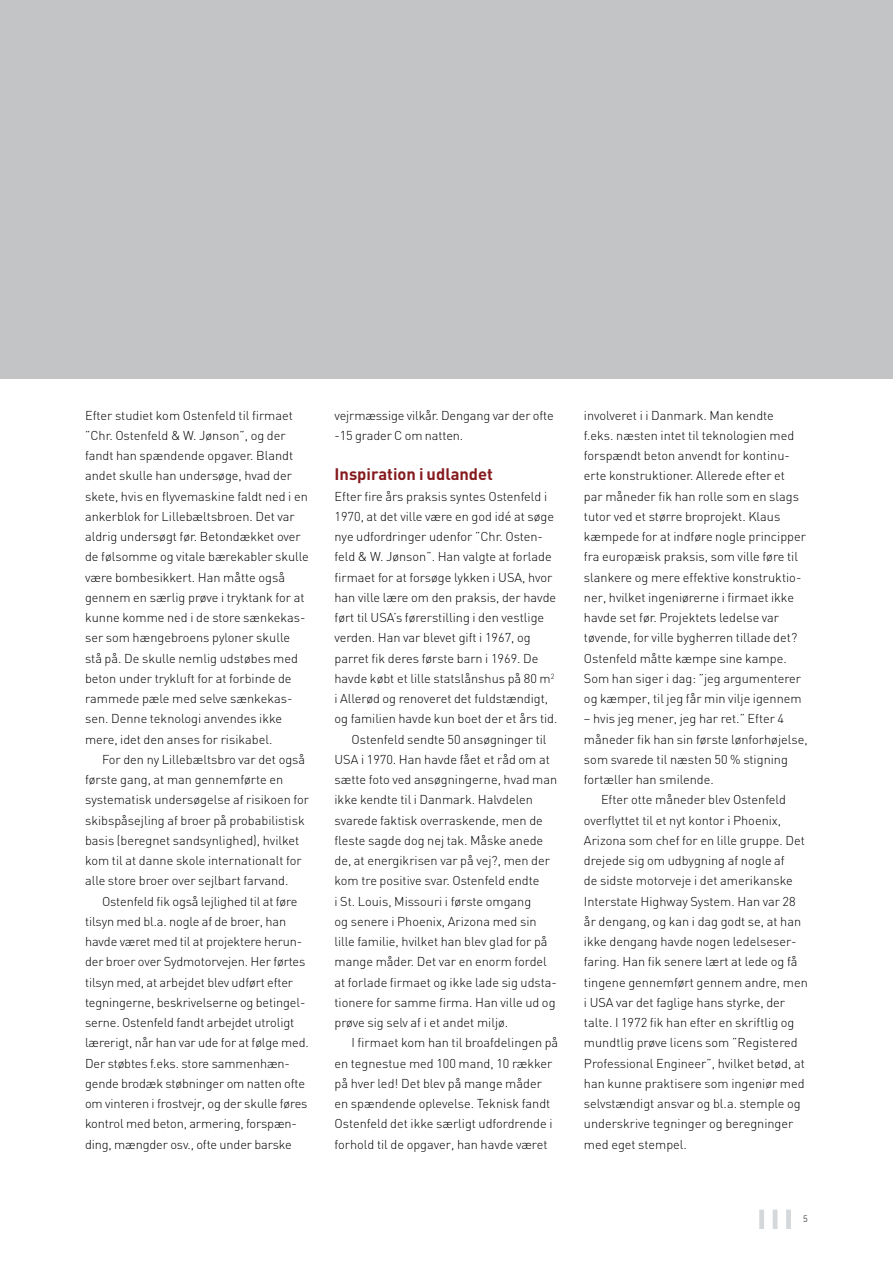
<style>
.page{position:relative;width:893px;height:1263px;background:#fff}
.page>*{position:absolute;margin:0;border:0;box-sizing:border-box;transform-origin:0 0}
.t1{font:700 16.5px "DIN";color:#861b1e}
.t2{font:300 12.75px/20.2px "DIN";color:#000}
.t3{font:300 9px "DIN";color:#000}
</style>
<div class="page">
<div style="left:0;top:0;width:893px;height:379px;background:#c2c4c6"></div>
<div style="left:759px;top:1209px;width:5px;height:20px;background:#d5d8da"></div>
<div style="left:786px;top:1209px;width:5px;height:20px;background:#d5d8da"></div>
<hr style="left:773px;top:1209px;width:4px;height:20px;background:#d5d8da">
<p class="t2" style="left:85px;top:405px;width:225px">Efter studiet kom Ostenfeld til firmaet ”Chr. Ostenfeld &amp; W. Jønson”, og der fandt han spændende opgaver. Blandt andet skulle han undersøge, hvad der skete, hvis en flyvemaskine faldt ned i en ankerblok for Lillebæltsbroen. Det var aldrig undersøgt før. Betondækket over de følsomme og vitale bærekabler skulle være bombesikkert. Han måtte også gennem en særlig prøve i tryktank for at kunne komme ned i de store sænkekas&shy;ser som hængebroens pyloner skulle stå på. De skulle nemlig udstøbes med beton under trykluft for at forbinde de rammede pæle med selve sænkekas&shy;sen. Denne teknologi anvendes ikke mere, idet den anses for risikabel.</p>
<p class="t2" style="left:85px;top:749px;width:225px;text-indent:17px">For den ny Lillebæltsbro var det også første gang, at man gennemførte en systematisk undersøgelse af risikoen for skibspåsejling af broer på probabilistisk basis (beregnet sandsynlighed), hvilket kom til at danne skole internationalt for alle store broer over sejlbart farvand.</p>
<p class="t2" style="left:85px;top:891px;width:225px;text-indent:17px">Ostenfeld fik også lejlighed til at føre tilsyn med bl.a. nogle af de broer, han havde været med til at projektere herun&shy;der broer over Sydmotorvejen. Her førtes tilsyn med, at arbejdet blev udført efter tegningerne, beskrivelserne og betingel&shy;serne. Ostenfeld fandt arbejdet utroligt lærerigt, når han var ude for at følge med.<br>Der støbtes f.eks. store sammenhæn&shy;gende brodæk støbninger om natten ofte om vinteren i frostvejr, og der skulle føres kontrol med beton, armering, forspæn&shy;ding, mængder osv., ofte under barske</p>
<p class="t2" style="left:334px;top:405px;width:221px">vejrmæssige vilkår. Dengang var der ofte -15 grader C om natten.</p>
<p class="t1" style="left:334px;top:466px;width:160px">Inspiration i udlandet</p>
<p class="t2" style="left:334px;top:486px;width:214px">Efter fire års praksis syntes Ostenfeld i</p>
<p class="t2" style="left:334px;top:506px;width:221px">1970, at det ville være en god idé at søge</p>
<p class="t2" style="left:334px;top:526px;width:210px">nye udfordringer udenfor ”Chr. Osten-</p>
<p class="t2" style="left:334px;top:546px;width:219px">feld &amp; W. Jønson”. Han valgte at forlade</p>
<p class="t2" style="left:334px;top:567px;width:219px">firmaet for at forsøge lykken i USA, hvor</p>
<p class="t2" style="left:334px;top:587px;width:223px">han ville lære om den praksis, der havde</p>
<p class="t2" style="left:334px;top:607px;width:211px">ført til USA’s førerstilling i den vestlige</p>
<p class="t2" style="left:334px;top:627px;width:198px">verden. Han var blevet gift i 1967, og</p>
<p class="t2" style="left:334px;top:648px;width:206px">parret fik deres første barn i 1969. De</p>
<p class="t2" style="left:334px;top:668px;width:222px">havde købt et lille statslånshus på 80 m<sup>2</sup></p>
<p class="t2" style="left:334px;top:688px;width:215px">i Allerød og renoveret det fuldstændigt,</p>
<p class="t2" style="left:334px;top:708px;width:224px">og familien havde kun boet der et års tid.</p>
<p class="t2" style="left:351px;top:729px;width:197px">Ostenfeld sendte 50 ansøgninger til</p>
<p class="t2" style="left:334px;top:749px;width:217px">USA i 1970. Han havde fået et råd om at</p>
<p class="t2" style="left:334px;top:769px;width:224px">sætte foto ved ansøgningerne, hvad man</p>
<p class="t2" style="left:334px;top:789px;width:200px">ikke kendte til i Danmark. Halvdelen</p>
<p class="t2" style="left:334px;top:810px;width:210px">svarede faktisk overraskende, men de</p>
<p class="t2" style="left:334px;top:830px;width:210px">fleste sagde dog nej tak. Måske anede</p>
<p class="t2" style="left:334px;top:850px;width:217px">de, at energikrisen var på vej?, men der</p>
<p class="t2" style="left:334px;top:870px;width:206px">kom tre positive svar. Ostenfeld endte</p>
<p class="t2" style="left:334px;top:891px;width:198px">i St. Louis, Missouri i første omgang</p>
<p class="t2" style="left:334px;top:911px;width:204px">og senere i Phoenix, Arizona med sin</p>
<p class="t2" style="left:334px;top:931px;width:215px">lille familie, hvilket han blev glad for på</p>
<p class="t2" style="left:334px;top:951px;width:214px">mange måder. Det var en enorm fordel</p>
<p class="t2" style="left:334px;top:972px;width:224px">at forlade firmaet og ikke lade sig udsta-</p>
<p class="t2" style="left:334px;top:992px;width:223px">tionere for samme firma. Han ville ud og</p>
<p class="t2" style="left:334px;top:1012px;width:175px">prøve sig selv af i et andet miljø.</p>
<p class="t2" style="left:351px;top:1032px;width:208px">I firmaet kom han til broafdelingen på</p>
<p class="t2" style="left:334px;top:1053px;width:219px">en tegnestue med 100 mand, 10 rækker</p>
<p class="t2" style="left:334px;top:1073px;width:209px">på hver led! Det blev på mange måder</p>
<p class="t2" style="left:334px;top:1093px;width:217px">en spændende oplevelse. Teknisk fandt</p>
<p class="t2" style="left:334px;top:1113px;width:219px">Ostenfeld det ikke særligt udfordrende i</p>
<p class="t2" style="left:334px;top:1134px;width:215px">forhold til de opgaver, han havde været</p>
<p class="t2" style="left:584px;top:405px;width:224px">involveret i i Danmark. Man kendte f.eks. næsten intet til teknologien med forspændt beton anvendt for kontinu&shy;erte konstruktioner. Allerede efter et par måneder fik han rolle som en slags tutor ved et større broprojekt. Klaus kæmpede for at indføre nogle principper fra europæisk praksis, som ville føre til slankere og mere effektive konstruktio&shy;ner, hvilket ingeniørerne i firmaet ikke havde set før. Projektets ledelse var tøvende, for ville bygherren tillade det?<br>Ostenfeld måtte kæmpe sine kampe.<br>Som han siger i dag: ”jeg argumenterer og kæmper, til jeg får min vilje igennem</p>
<p class="t2" style="left:584px;top:708px;width:202px">– hvis jeg mener, jeg har ret.” Efter 4</p>
<p class="t2" style="left:584px;top:729px;width:225px">måneder fik han sin første lønforhøjelse,</p>
<p class="t2" style="left:584px;top:749px;width:205px">som svarede til næsten 50 % stigning</p>
<p class="t2" style="left:584px;top:769px;width:131px">fortæller han smilende.</p>
<p class="t2" style="left:601px;top:789px;width:187px">Efter otte måneder blev Ostenfeld</p>
<p class="t2" style="left:584px;top:810px;width:199px">overflyttet til et nyt kontor i Phoenix,</p>
<p class="t2" style="left:584px;top:830px;width:222px">Arizona som chef for en lille gruppe. Det</p>
<p class="t2" style="left:584px;top:850px;width:202px">drejede sig om udbygning af nogle af</p>
<p class="t2" style="left:584px;top:870px;width:210px">de sidste motorveje i det amerikanske</p>
<p class="t2" style="left:584px;top:891px;width:213px">Interstate Highway System. Han var 28</p>
<p class="t2" style="left:584px;top:911px;width:219px">år dengang, og kan i dag godt se, at han</p>
<p class="t2" style="left:584px;top:931px;width:214px">ikke dengang havde nogen ledelseser-</p>
<p class="t2" style="left:584px;top:951px;width:215px">faring. Han fik senere lært at lede og få</p>
<p class="t2" style="left:584px;top:972px;width:225px">tingene gennemført gennem andre, men</p>
<p class="t2" style="left:584px;top:992px;width:203px">i USA var det faglige hans styrke, der</p>
<p class="t2" style="left:584px;top:1012px;width:212px">talte. I 1972 fik han efter en skriftlig og</p>
<p class="t2" style="left:584px;top:1032px;width:215px">mundtlig prøve licens som ”Registered</p>
<p class="t2" style="left:584px;top:1053px;width:222px">Professional Engineer”, hvilket betød, at</p>
<p class="t2" style="left:584px;top:1073px;width:222px">han kunne praktisere som ingeniør med</p>
<p class="t2" style="left:584px;top:1093px;width:218px">selvstændigt ansvar og bl.a. stemple og</p>
<p class="t2" style="left:584px;top:1113px;width:211px">underskrive tegninger og beregninger</p>
<p class="t2" style="left:584px;top:1134px;width:104px">med eget stempel.</p>
<p class="t3" style="left:803px;top:1213px;width:6px">5</p>
</div>
